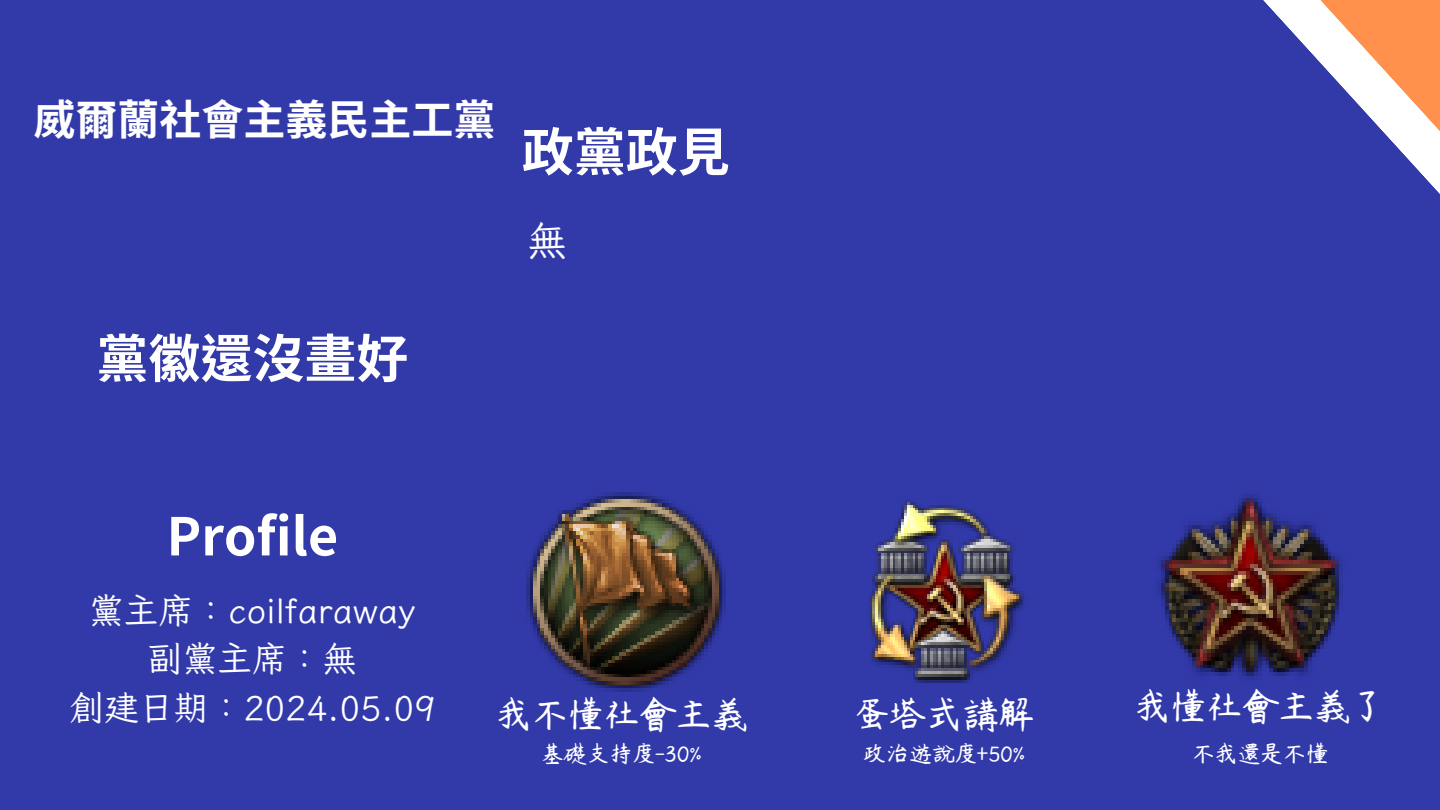
<style>
.page{position:relative;width:1440px;height:810px;background:#323aaa}
.page>*{position:absolute;margin:0;border:0;box-sizing:border-box;transform-origin:0 0}
.t1{font:700 52px "Noto Sans TC";color:#fff}
.t2{font:700 42px "Noto Sans TC";color:#fff}
.t3{font:40.5px "Iansui 094";color:#fff}
.t4{font:36.2px "YRDZSTJF";color:#fff}
.t5{font:34.9px/48.8px "Iansui 094";color:#fff;text-align:center}
.t6{font:22.9px "YRDZSTJF";color:#fff}
</style>
<div class="page">
<svg style="left:1263px;top:0;width:177px;height:194px"></svg>
<svg style="left:1293px;top:0;width:147px;height:150px"></svg>
<img style="left:1157px;top:494px;width:186px;height:186px">
<img style="left:526px;top:492px;width:200px;height:200px">
<img style="left:870px;top:499px;width:154px;height:184px">
<h1 class="t2" style="left:33px;top:86px;width:463px">威爾蘭社會主義民主工黨</h1>
<p class="t1" style="left:96px;top:317px;width:313px">黨徽還沒畫好</p>
<h3 class="t1" style="left:522px;top:111px;width:206px">政黨政見</h3>
<h1 class="t3" style="left:527px;top:219px;width:42px">無</h1>
<p class="t1" style="left:167px;top:495px;width:173px">Profile</p>
<h3 class="t5" style="left:69px;top:585px;width:367px">黨主席：coilfaraway副黨主席：無<br>創建日期：2024.05.09</h3>
<p class="t4" style="left:495px;top:694px;width:254px">我不懂社會主義</p>
<h3 class="t4" style="left:854px;top:694px;width:182px">蛋塔式講解</h3>
<h3 class="t4" style="left:1134px;top:687px;width:254px">我懂社會主義了</h3>
<p class="t6" style="left:541px;top:741px;width:162px">基礎支持度-30%</p>
<p class="t6" style="left:863px;top:741px;width:163px">政治遊說度+50%</p>
<p class="t6" style="left:1192px;top:741px;width:138px">不我還是不懂</p>
</div>
